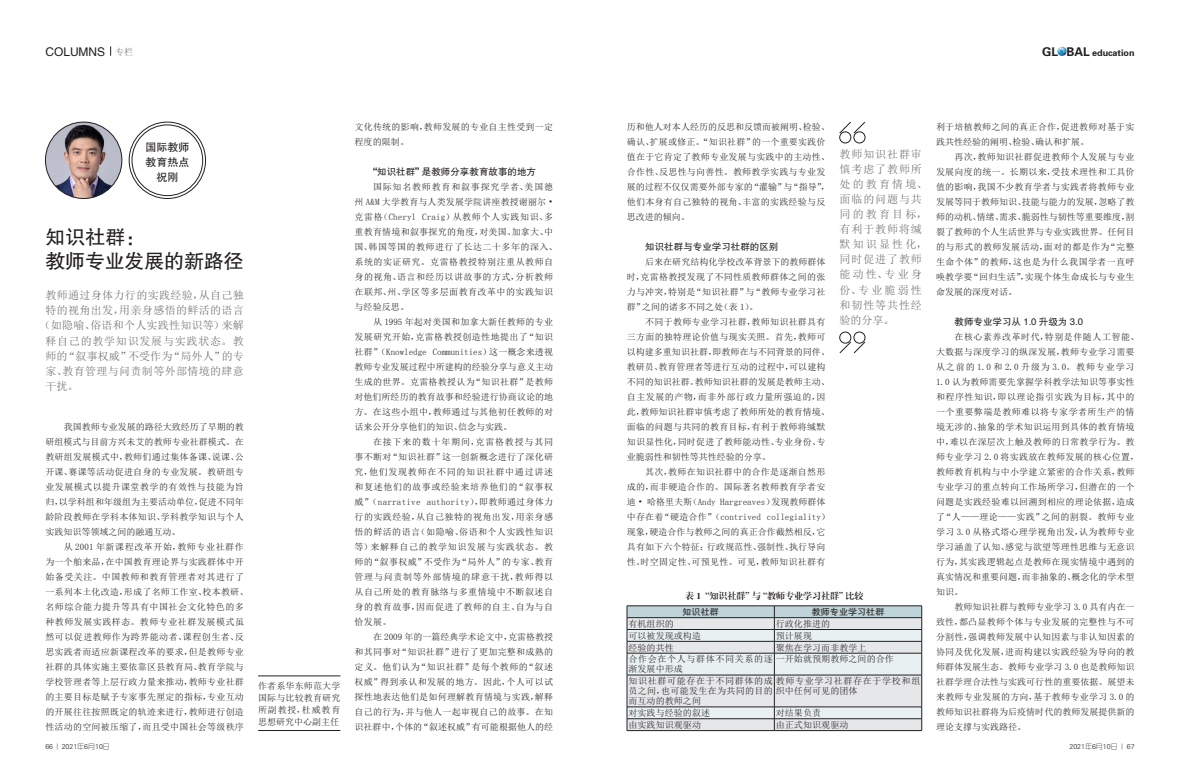
<style>
.page{position:relative;width:1180px;height:783px;background:#fff}
.page>*{position:absolute;margin:0;border:0;box-sizing:border-box;transform-origin:0 0}
.大标题_黑体_20_24{font:20px "FZHTJW GB1 0";letter-spacing:-.01em;color:#231f20}
.正文_宋体_9{font:12px "FZHTJW GB1 0";color:#231f20}
.导语_宋体_11_15{font:11px/15px "Sim Sun";letter-spacing:.07em;color:#6c6d70}
.导语_宋体_11_15-2{font:11px "Sim Sun";letter-spacing:.035em;color:#6c6d70}
.导语_宋体_11_15-3{font:11px "Sim Sun";letter-spacing:.02em;color:#6c6d70}
.导语_宋体_11_15-4{font:11px "Sim Sun";letter-spacing:.01em;color:#6c6d70}
.小标题_黑体_9_5{font:11px "FZHTJW GB1 0";color:#231f20}
.小标题_黑体_9_5-2{font:9.5px "FZHTJW GB1 0";color:#231f20}
.正文_宋体_9-2{font:9px/15px "Sim Sun";letter-spacing:.025em;color:#231f20;text-align:justify}
.正文_宋体_9-3{font:9px/15px "Sim Sun";color:#231f20}
.正文_宋体_9-4{font:9px/15px "Sim Sun";letter-spacing:.055em;color:#231f20}
.正文_宋体_9-5{font:9px/10px "Sim Sun";letter-spacing:.075em;color:#231f20}
.正文_小标宋_9{font:9px "FZXBSJW GB1 0";color:#231f20}
.t1{font:9px "FZDHTJW GB1 0";color:#231f20}
.正文_宋体_9-6{font:9px "FZHTJW GB1 0";letter-spacing:.01em;color:#231f20}
.t2{font:7px "FZY1 JW GB1 0";color:#231f20}
.s1{font-family:"Sim Sun";font-size:9px;color:#6c6d70}
.s2{font-size:12px}
.s3{font-size:6px}
</style>
<div class="page">
<svg style="left:1057px;top:47px;width:10px;height:9px"></svg>
<div style="left:129px;top:122px;width:77px;height:76px;border:1px solid #231f20;border-radius:50%"></div>
<div style="left:132px;top:125px;width:71px;height:71px;border:1px solid #231f20;border-radius:50%"></div>
<img style="left:45px;top:122px;width:77px;height:76px;border-radius:38px">
<div style="left:45px;top:122px;width:77px;height:76px;border:1px solid #231f20;border-radius:50%"></div>
<hr style="left:258px;top:675px;width:82px;height:1px;background:#231f20">
<hr style="left:258px;top:730px;width:82px;height:1px;background:#231f20">
<div style="left:839px;top:132px;width:11px;height:11px;border:1px solid #231f20;border-radius:50%"></div>
<div style="left:853px;top:132px;width:12px;height:11px;border:1px solid #231f20;border-radius:50%"></div>
<svg style="left:839px;top:122px;width:26px;height:11px"></svg>
<div style="left:853px;top:332px;width:12px;height:11px;border:1px solid #231f20;border-radius:50%"></div>
<div style="left:839px;top:332px;width:11px;height:11px;border:1px solid #231f20;border-radius:50%"></div>
<svg style="left:839px;top:341px;width:26px;height:12px"></svg>
<svg style="left:626px;top:605px;width:296px;height:125px;background:#d5d9db"></svg>
<hr style="left:626px;top:730px;width:148px;height:1px;background:#231f20">
<hr style="left:774px;top:730px;width:147px;height:1px;background:#231f20">
<p class="正文_宋体_9" style="left:45px;top:45px;width:89px">COLUMNS <span class="s1">专栏</span></p>
<p class="t1" style="left:1041px;top:48px;width:94px"><span class="s2">GL BAL</span> education</p>
<p class="小标题_黑体_9_5" style="left:145px;top:141px;width:45px">国际教师</p>
<p class="小标题_黑体_9_5" style="left:145px;top:156px;width:45px">教育热点</p>
<p class="小标题_黑体_9_5" style="left:156px;top:171px;width:23px">祝刚</p>
<p class="大标题_黑体_20_24" style="left:45px;top:226px;width:101px">知识社群：</p>
<p class="大标题_黑体_20_24" style="left:45px;top:250px;width:200px">教师专业发展的新路径</p>
<p class="导语_宋体_11_15-2" style="left:45px;top:290px;width:200px">教师通过身体力行的实践经验，从自己独</p>
<p class="导语_宋体_11_15-2" style="left:45px;top:305px;width:200px">特的视角出发，用亲身感悟的鲜活的语言</p>
<p class="导语_宋体_11_15-3" style="left:40px;top:320px;width:205px">（如隐喻、俗语和个人实践性知识等）来解</p>
<p class="导语_宋体_11_15" style="left:45px;top:333px;width:200px">释自己的教学知识发展与实践状态。教</p>
<p class="导语_宋体_11_15-4" style="left:45px;top:350px;width:200px">师的“叙事权威”不受作为“局外人”的专</p>
<p class="导语_宋体_11_15-2" style="left:45px;top:365px;width:200px">家、教育管理与问责制等外部情境的肆意</p>
<p class="导语_宋体_11_15" style="left:45px;top:378px;width:35px">干扰。</p>
<p class="正文_宋体_9-2" style="left:45px;top:419px;width:200px;text-indent:18px">我国教师专业发展的路径大致经历了早期的教研组模式与目前方兴未艾的教师专业社群模式。在教研组发展模式中，教师们通过集体备课、说课、公开课、赛课等活动促进自身的专业发展。教研组专业发展模式以提升课堂教学的有效性与技能为旨归，以学科组和年级组为主要活动单位，促进不同年龄阶段教师在学科本体知识、学科教学知识与个人实践知识等领域之间的融通互动。</p>
<p class="正文_宋体_9-2" style="left:45px;top:539px;width:204px;text-align:left;text-indent:18px">从 2001 年新课程改革开始，教师专业社群作为一个舶来品，在中国教育理论界与实践群体中开始备受关注。中国教师和教育管理者对其进行了一系列本土化改造，形成了名师工作室、校本教研、名师综合能力提升等具有中国社会文化特色的多种教师发展实践样态。教师专业社群发展模式虽然可以促进教师作为跨界能动者、课程创生者、反思实践者而适应新课程改革的要求，但是教师专业社群的具体实施主要依靠区县教育局、教育学院与学校管理者等上层行政力量来推动，教师专业社群的主要目标是赋予专家事先厘定的指标，专业互动的开展往往按照既定的轨迹来进行，教师进行创造性活动的空间被压缩了，而且受中国社会等级秩序</p>
<p class="正文_宋体_9-2" style="left:258px;top:679px;width:84px;line-height:12px">作者系华东师范大学国际与比较教育研究所副教授，杜威教育思想研究中心副主任</p>
<p class="正文_宋体_9-2" style="left:354px;top:119px;width:200px">文化传统的影响，教师发展的专业自主性受到一定程度的限制。</p>
<p class="小标题_黑体_9_5-2" style="left:368px;top:166px;width:169px">“知识社群”是教师分享教育故事的地方</p>
<p class="正文_宋体_9-4" style="left:354px;top:179px;width:204px;text-indent:18px">国际知名教师教育和叙事探究学者、美国德州 A&amp;M 大学教育与人类发展学院讲座教授谢丽尔 •克雷格（Cheryl Craig）从教师个人实践知识、多重教育情境和叙事探究的角度，对美国、加拿大、中国、韩国等国的教师进行了长达二十多年的深入、系统的实证研究。克雷格教授特别注重从教师自身的视角、语言和经历以讲故事的方式，分析教师在联邦、州、学区等多层面教育改革中的实践知识与经验反思。</p>
<p class="正文_宋体_9-2" style="left:354px;top:314px;width:200px;text-indent:18px">从 1995 年起对美国和加拿大新任教师的专业发展研究开始，克雷格教授创造性地提出了“知识社群”（Knowledge Communities）这一概念来透视教师专业发展过程中所建构的经验分享与意义主动生成的世界。克雷格教授认为“知识社群”是教师对他们所经历的教育故事和经验进行协商议论的地方。在这些小组中，教师通过与其他初任教师的对话来公开分享他们的知识、信念与实践。</p>
<p class="正文_宋体_9-2" style="left:354px;top:434px;width:200px;text-indent:18px">在接下来的数十年期间，克雷格教授与其同事不断对“知识社群”这一创新概念进行了深化研究，他们发现教师在不同的知识社群中通过讲述和复述他们的故事或经验来培养他们的“叙事权威”（narrative authority），即教师通过身体力行的实践经验，从自己独特的视角出发，用亲身感悟的鲜活的语言（如隐喻、俗语和个人实践性知识等）来解释自己的教学知识发展与实践状态。教师的“叙事权威”不受作为“局外人”的专家、教育管理与问责制等外部情境的肆意干扰，教师得以从自己所处的教育脉络与多重情境中不断叙述自身的教育故事，因而促进了教师的自主、自为与自恰发展。</p>
<p class="正文_宋体_9-2" style="left:354px;top:629px;width:200px;text-indent:18px">在 2009 年的一篇经典学术论文中，克雷格教授和其同事对“知识社群”进行了更加完整和成熟的定义。他们认为“知识社群”是每个教师的“叙述权威”得到承认和发展的地方。因此，个人可以试探性地表达他们是如何理解教育情境与实践，解释自己的行为，并与他人一起审视自己的故事。在知识社群中，个体的“叙述权威”有可能根据他人的经</p>
<p class="正文_宋体_9-2" style="left:626px;top:119px;width:204px;text-align:left">历和他人对本人经历的反思和反馈而被阐明、检验、确认、扩展或修正。“知识社群”的一个重要实践价值在于它肯定了教师专业发展与实践中的主动性、合作性、反思性与向善性。教师教学实践与专业发展的过程不仅仅需要外部专家的“灌输”与“指导”，他们本身有自己独特的视角、丰富的实践经验与反思改进的倾向。</p>
<p class="小标题_黑体_9_5-2" style="left:645px;top:241px;width:134px">知识社群与专业学习社群的区别</p>
<p class="正文_宋体_9-2" style="left:626px;top:254px;width:200px;text-indent:18px">后来在研究结构化学校改革背景下的教师群体时，克雷格教授发现了不同性质教师群体之间的张力与冲突，特别是“知识社群”与“教师专业学习社群”之间的诸多不同之处（表 1）。</p>
<p class="正文_宋体_9-3" style="left:626px;top:314px;width:204px;text-indent:18px">不同于教师专业学习社群，教师知识社群具有三方面的独特理论价值与现实关照。首先，教师可以构建多重知识社群，即教师在与不同背景的同伴、教研员、教育管理者等进行互动的过程中，可以建构不同的知识社群。教师知识社群的发展是教师主动、自主发展的产物，而非外部行政力量所强迫的，因此，教师知识社群审慎考虑了教师所处的教育情境、面临的问题与共同的教育目标，有利于教师将缄默知识显性化，同时促进了教师能动性、专业身份、专业脆弱性和韧性等共性经验的分享。</p>
<p class="正文_宋体_9-2" style="left:626px;top:464px;width:204px;text-align:left;text-indent:18px">其次，教师在知识社群中的合作是逐渐自然形成的，而非硬造合作的。国际著名教师教育学者安迪 • 哈格里夫斯（Andy Hargreaves）发现教师群体中存在着“硬造合作”（contrived collegiality）现象，硬造合作与教师之间的真正合作截然相反，它具有如下六个特征：行政规范性、强制性、执行导向性、时空固定性、可预见性。可见，教师知识社群有</p>
<p class="导语_宋体_11_15" style="left:839px;top:147px;width:89px">教师知识社群审慎考虑了教师所处的教育情境、面临的问题与共同的教育目标，有利于教师将缄默知识显性化，同时促进了教师能动性、专业身份、专业脆弱性和韧性等共性经验的分享。</p>
<p class="正文_小标宋_9" style="left:685px;top:591px;width:180px">表 1 “知识社群”与“教师专业学习社群”比较</p>
<p class="正文_宋体_9-6" style="left:682px;top:606px;width:38px">知识社群</p>
<p class="正文_宋体_9-6" style="left:811px;top:606px;width:74px">教师专业学习社群</p>
<p class="正文_宋体_9-2" style="left:628px;top:616px;width:47px">有机组织的</p>
<p class="正文_宋体_9-2" style="left:775px;top:616px;width:56px">行政化推进的</p>
<p class="正文_宋体_9-2" style="left:628px;top:627px;width:74px">可以被发现或构造</p>
<p class="正文_宋体_9-2" style="left:775px;top:627px;width:38px">预计展现</p>
<p class="正文_宋体_9-2" style="left:628px;top:639px;width:47px">经验的共性</p>
<p class="正文_宋体_9-2" style="left:775px;top:639px;width:92px">聚焦在学习而非教学上</p>
<p class="正文_宋体_9-2" style="left:628px;top:654px;width:267px;line-height:10px">合作会在个人与群体不同关系的逐一开始就预期教师之间的合作渐发展中形成</p>
<p class="正文_宋体_9-5" style="left:628px;top:675px;width:293px">知识社群可能存在于不同群体的成教师专业学习社群存在于学校和组员之间，也可能发生在为共同的目的织中任何可见的团体<br>而互动的教师之间</p>
<p class="正文_宋体_9-2" style="left:628px;top:705px;width:83px">对实践与经验的叙述</p>
<p class="正文_宋体_9-2" style="left:775px;top:705px;width:47px">对结果负责</p>
<p class="正文_宋体_9-2" style="left:628px;top:717px;width:74px">由实践知识观驱动</p>
<p class="正文_宋体_9-2" style="left:775px;top:717px;width:74px">由正式知识观驱动</p>
<p class="正文_宋体_9-2" style="left:935px;top:119px;width:200px">利于培植教师之间的真正合作，促进教师对基于实践共性经验的阐明、检验、确认和扩展。</p>
<p class="正文_宋体_9-2" style="left:935px;top:149px;width:200px;text-indent:18px">再次，教师知识社群促进教师个人发展与专业发展向度的统一。长期以来，受技术理性和工具价值的影响，我国不少教育学者与实践者将教师专业发展等同于教师知识、技能与能力的发展，忽略了教师的动机、情绪、需求、脆弱性与韧性等重要维度，割裂了教师的个人生活世界与专业实践世界。任何目的与形式的教师发展活动，面对的都是作为“完整生命个体”的教师，这也是为什么我国学者一直呼唤教学要“回归生活”，实现个体生命成长与专业生命发展的深度对话。</p>
<p class="小标题_黑体_9_5-2" style="left:954px;top:316px;width:130px">教师专业学习从 1.0 升级为 3.0</p>
<p class="正文_宋体_9-2" style="left:935px;top:329px;width:204px;text-align:left;text-indent:18px">在核心素养改革时代，特别是伴随人工智能、大数据与深度学习的纵深发展，教师专业学习需要从之前的 1.0 和 2.0 升级为 3.0。教师专业学习<br>1.0 认为教师需要先掌握学科教学法知识等事实性和程序性知识，即以理论指引实践为目标，其中的一个重要弊端是教师难以将专家学者所生产的情境无涉的、抽象的学术知识运用到具体的教育情境中，难以在深层次上触及教师的日常教学行为。教师专业学习 2.0 将实践放在教师发展的核心位置，教师教育机构与中小学建立紧密的合作关系，教师专业学习的重点转向工作场所学习，但潜在的一个问题是实践经验难以回溯到相应的理论依据，造成了“人——理论——实践”之间的割裂。教师专业学习 3.0 从格式塔心理学视角出发，认为教师专业学习涵盖了认知、感觉与欲望等理性思维与无意识行为，其实践逻辑起点是教师在现实情境中遇到的真实情况和重要问题，而非抽象的、概念化的学术型知识。</p>
<p class="正文_宋体_9-2" style="left:935px;top:599px;width:200px;text-indent:18px">教师知识社群与教师专业学习 3.0 具有内在一致性，都凸显教师个体与专业发展的完整性与不可分割性，强调教师发展中认知因素与非认知因素的协同及优化发展，进而构建以实践经验为导向的教师群体发展生态。教师专业学习 3.0 也是教师知识社群学理合法性与实践可行性的重要依据。展望未来教师专业发展的方向，基于教师专业学习 3.0 的教师知识社群将为后疫情时代的教师发展提供新的理论支撑与实践路径。</p>
<p class="t2" style="left:45px;top:742px;width:66px">66 <span class="s3">|</span> 2021年6月10日</p>
<p class="t2" style="left:1069px;top:742px;width:67px">2021年6月10日 <span class="s3">|</span> 67</p>
</div>
